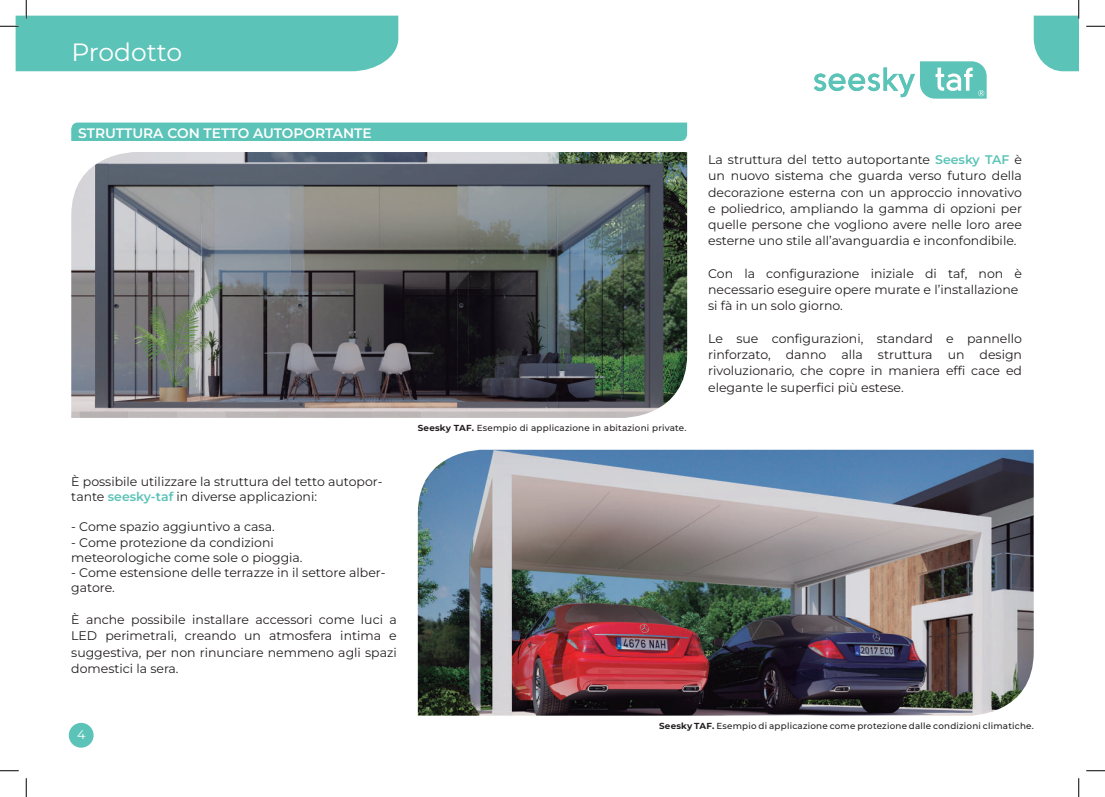
<style>
.page{position:relative;width:1105px;height:797px;background:#fff}
.page>*{position:absolute;margin:0;border:0;box-sizing:border-box;transform-origin:0 0}
.t1{font:25px "Montserrat";letter-spacing:-.015em;color:#fff}
.t2{font:600 13.75px "Montserrat";color:#fff}
.t3{font:12.5px/16.2px "Montserrat";color:#231f20}
.t4{font:12.5px "Montserrat";color:#fff}
.t5{font:500 8.75px "Montserrat";letter-spacing:.025em;color:#231f20}
.s1{font-weight:600;color:#5bc3b7}
.s2{font-weight:700}
</style>
<div class="page">
<svg style="left:814px;top:61px;width:173px;height:38px"></svg>
<div style="left:69px;top:723px;width:25px;height:24px;background:#5bc3b7;border-radius:50%"></div>
<img style="left:71px;top:152px;width:616px;height:266px">
<img style="left:418px;top:450px;width:616px;height:265px">
<div style="left:71px;top:122px;width:616px;height:19px;background:#5bc3b7"></div>
<svg style="left:1086px;top:25px;width:19px;height:2px"></svg>
<svg style="left:0;top:770px;width:19px;height:1px"></svg>
<svg style="left:1086px;top:770px;width:19px;height:1px"></svg>
<svg style="left:0;top:0;width:398px;height:71px"></svg>
<svg style="left:25px;top:778px;width:2px;height:19px"></svg>
<svg style="left:1034px;top:0;width:45px;height:71px"></svg>
<svg style="left:1078px;top:778px;width:1px;height:19px"></svg>
<h1 class="t1" style="left:72px;top:36px;width:112px">Prodotto</h1>
<p class="t2" style="left:78px;top:124px;width:295px">STRUTTURA CON TETTO AUTOPORTANTE</p>
<p class="t3" style="left:71px;top:474px;width:313px;line-height:15px">È possibile utilizzare la struttura del tetto autopor&shy;tante <span class="s1">seesky-taf</span> in diverse applicazioni:</p>
<p class="t3" style="left:71px;top:518px;width:205px">- Come spazio aggiuntivo a casa.</p>
<p class="t3" style="left:71px;top:534px;width:233px;line-height:15px">- Come protezione da condizioni meteorologiche come sole o pioggia.</p>
<p class="t3" style="left:71px;top:564px;width:316px;line-height:15px">- Come estensione delle terrazze in il settore alber&shy;gatore.</p>
<p class="t3" style="left:71px;top:611px;width:327px;text-align:justify">È anche possibile installare accessori come luci a LED perimetrali, creando un atmosfera intima e suggestiva, per non rinunciare nemmeno agli spazi domestici la sera.</p>
<p class="t4" style="left:77px;top:726px;width:10px">4</p>
<p class="t5" style="left:418px;top:422px;width:270px"><span class="s2">Seesky TAF.</span> Esempio di applicazione in abitazioni private.</p>
<p class="t3" style="left:708px;top:151px;width:315px;text-align:justify">La struttura del tetto autoportante <span class="s1">Seesky TAF</span> è un nuovo sistema che guarda verso futuro della decorazione esterna con un approccio innovativo e poliedrico, ampliando la gamma di opzioni per quelle persone che vogliono avere nelle loro aree esterne uno stile all’avanguardia e inconfondibile.</p>
<p class="t3" style="left:708px;top:265px;width:315px">Con la configurazione iniziale di taf, non è necessario eseguire opere murate e l’installazione si fà in un solo giorno.</p>
<p class="t3" style="left:708px;top:330px;width:315px;text-align:justify">Le sue configurazioni, standard e pannello rinforzato, danno alla struttura un design rivoluzionario, che copre in maniera effi cace ed elegante le superfici più estese.</p>
<p class="t5" style="left:659px;top:720px;width:376px"><span class="s2">Seesky TAF.</span> Esempio di applicazione come protezione dalle condizioni climatiche.</p>
</div>
